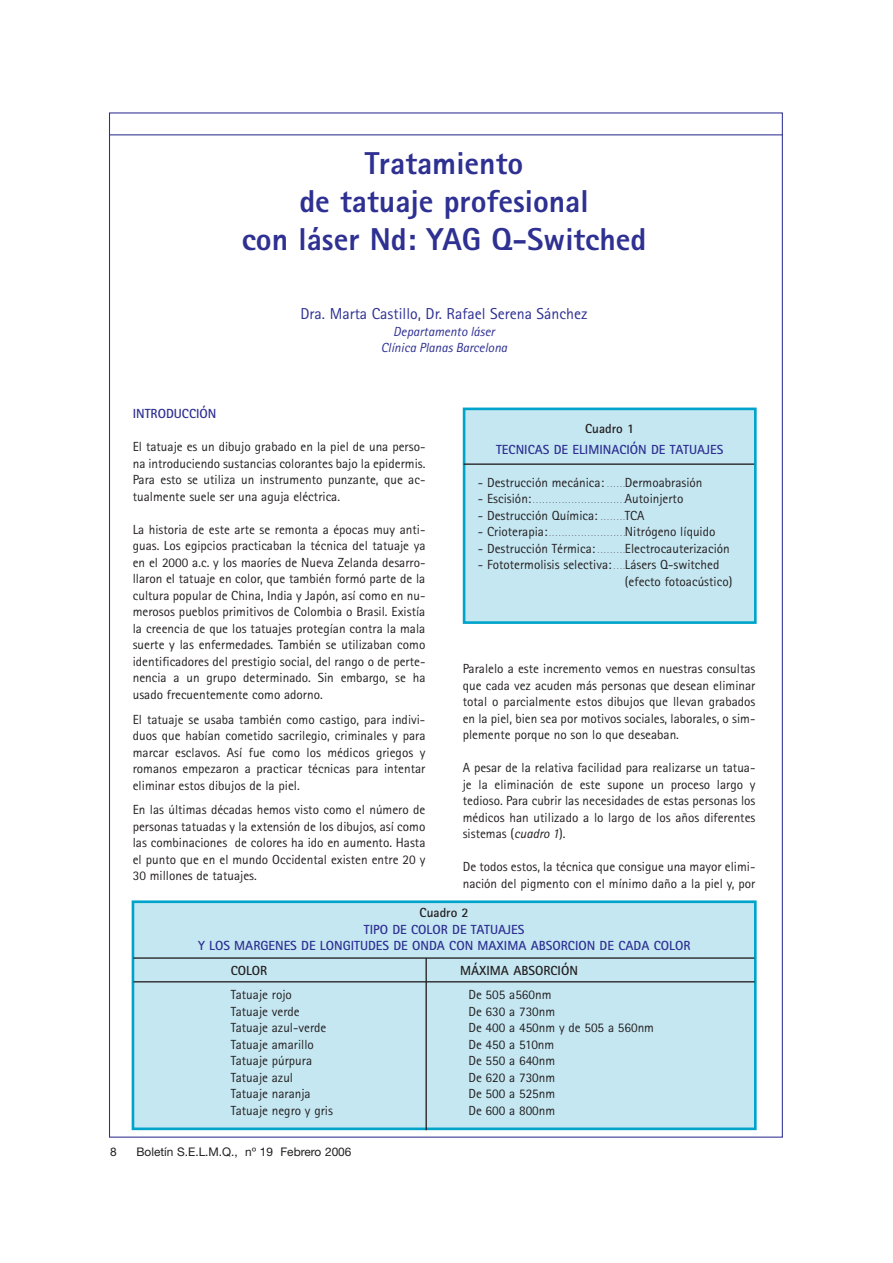
<style>
.page{position:relative;width:893px;height:1263px;background:#fff}
.page>*{position:absolute;margin:0;border:0;box-sizing:border-box;transform-origin:0 0}
.t1{font:800 31.65px/38px "Rotis Sans Serif";color:#2e3092;text-align:center}
.t2{font:15.9px "Rotis Sans Serif";color:#2e3092}
.t3{font:13.2px/16.5px "Rotis Sans Serif";color:#231f20;text-align:justify}
.t4{font:700 13.2px/16.5px "Rotis Sans Serif";color:#2e3092;text-align:center}
.t5{font:italic 13.2px/15.9px "Rotis Sans Serif";color:#2e3092;text-align:center}
.t6{font:700 13.2px "Rotis Sans Serif";color:#231f20}
.t7{font:11.85px "Helvetica Neue";color:#231f20}
.t8{font:6.6px "Rotis Sans Serif";color:#231f20}
.s1{font-size:6.6px}
.s2{font-size:13.2px}
.s3{font-style:italic}
</style>
<div class="page">
<hr style="left:109px;top:134px;width:673px;height:1px;background:#2e3092">
<div style="left:464px;top:409px;width:291px;height:214px;background:#c5e7f2"></div>
<div style="left:463px;top:408px;width:293px;height:216px;border:3px solid #00a4ca"></div>
<hr style="left:463px;top:463px;width:291px;height:2px;background:#231f20">
<div style="left:133px;top:902px;width:622px;height:227px;background:#c5e7f2"></div>
<div style="left:132px;top:900px;width:624px;height:230px;border:3px solid #00a4ca"></div>
<hr style="left:133px;top:957px;width:621px;height:2px;background:#231f20">
<hr style="left:134px;top:981px;width:620px;height:1px;background:#231f20">
<hr style="left:425px;top:958px;width:2px;height:172px;background:#231f20">
<h1 class="t1" style="left:242px;top:148px;width:406px">Tratamiento<br>de tatuaje profesional<br>con láser Nd: YAG Q-Switched</h1>
<p class="t2" style="left:300px;top:308px;width:288px">Dra. Marta Castillo, Dr. Rafael Serena Sánchez</p>
<p class="t5" style="left:381px;top:325px;width:128px">Departamento láser<br>Clínica Planas Barcelona</p>
<p class="t4" style="left:133px;top:407px;width:85px">INTRODUCCIÓN</p>
<p class="t3" style="left:133px;top:440px;width:294px">El tatuaje es un dibujo grabado en la piel de una perso&shy;na introduciendo sustancias colorantes bajo la epidermis.<br>Para esto se utiliza un instrumento punzante, que ac&shy;tualmente suele ser una aguja eléctrica.</p>
<p class="t3" style="left:133px;top:523px;width:294px">La historia de este arte se remonta a épocas muy anti&shy;guas. Los egipcios practicaban la técnica del tatuaje ya en el 2000 a.c. y los maoríes de Nueva Zelanda desarro&shy;llaron el tatuaje en color, que también formó parte de la cultura popular de China, India y Japón, así como en nu&shy;merosos pueblos primitivos de Colombia o Brasil. Existía la creencia de que los tatuajes protegían contra la mala suerte y las enfermedades. También se utilizaban como identificadores del prestigio social, del rango o de perte&shy;nencia a un grupo determinado. Sin embargo, se ha usado frecuentemente como adorno.</p>
<p class="t3" style="left:133px;top:713px;width:294px">El tatuaje se usaba también como castigo, para indivi&shy;duos que habían cometido sacrilegio, criminales y para marcar esclavos. Así fue como los médicos griegos y romanos empezaron a practicar técnicas para intentar eliminar estos dibujos de la piel.</p>
<p class="t3" style="left:133px;top:803px;width:294px">En las últimas décadas hemos visto como el número de personas tatuadas y la extensión de los dibujos, así como las combinaciones de colores ha ido en aumento. Hasta el punto que en el mundo Occidental existen entre 20 y 30 millones de tatuajes.</p>
<p class="t6" style="left:585px;top:424px;width:51px">Cuadro 1</p>
<p class="t4" style="left:496px;top:443px;width:229px">TECNICAS DE ELIMINACIÓN DE TATUAJES</p>
<p class="t3" style="left:478px;top:476px;width:226px">- Destrucción mecánica: <span class="s1">. . . . . .</span>Dermoabrasión</p>
<p class="t8" style="left:478px;top:499px;width:207px"><span class="s2">- Escisión:</span> . . . . . . . . . . . . . . . . . . . . . . . . . . . . .<span class="s2">Autoinjerto</span></p>
<p class="t3" style="left:478px;top:509px;width:168px">- Destrucción Química: <span class="s1">. . . . . . . .</span>TCA</p>
<p class="t3" style="left:478px;top:525px;width:239px">- Crioterapia: <span class="s1">. . . . . . . . . . . . . . . . . . . . . . . .</span>Nitrógeno líquido</p>
<p class="t3" style="left:478px;top:542px;width:253px">- Destrucción Térmica: <span class="s1">. . . . . . . . .</span>Electrocauterización</p>
<p class="t3" style="left:625px;top:558px;width:109px;text-indent:-147px">- Fototermolisis selectiva: <span class="s1">. . . .</span>Lásers Q-switched (efecto fotoacústico)</p>
<p class="t3" style="left:463px;top:662px;width:294px">Paralelo a este incremento vemos en nuestras consultas que cada vez acuden más personas que desean eliminar total o parcialmente estos dibujos que llevan grabados en la piel, bien sea por motivos sociales, laborales, o sim&shy;plemente porque no son lo que deseaban.</p>
<p class="t3" style="left:463px;top:761px;width:294px">A pesar de la relativa facilidad para realizarse un tatua&shy;je la eliminación de este supone un proceso largo y tedioso. Para cubrir las necesidades de estas personas los médicos han utilizado a lo largo de los años diferentes sistemas (<span class="s3">cuadro 1</span>).</p>
<p class="t3" style="left:463px;top:860px;width:294px">De todos estos, la técnica que consigue una mayor elimi&shy;nación del pigmento con el mínimo daño a la piel y, por</p>
<p class="t6" style="left:419px;top:909px;width:51px">Cuadro 2</p>
<p class="t4" style="left:198px;top:923px;width:494px">TIPO DE COLOR DE TATUAJES<br>Y LOS MARGENES DE LONGITUDES DE ONDA CON MAXIMA ABSORCION DE CADA COLOR</p>
<p class="t6" style="left:231px;top:966px;width:38px">COLOR</p>
<p class="t6" style="left:460px;top:966px;width:119px">MÁXIMA ABSORCIÓN</p>
<p class="t3" style="left:231px;top:988px;width:63px">Tatuaje rojo</p>
<p class="t3" style="left:468px;top:988px;width:85px">De 505 a560nm</p>
<p class="t3" style="left:231px;top:1005px;width:70px">Tatuaje verde</p>
<p class="t3" style="left:468px;top:1005px;width:88px">De 630 a 730nm</p>
<p class="t3" style="left:231px;top:1021px;width:97px">Tatuaje azul-verde</p>
<p class="t3" style="left:468px;top:1021px;width:187px">De 400 a 450nm y de 505 a 560nm</p>
<p class="t3" style="left:231px;top:1038px;width:85px">Tatuaje amarillo</p>
<p class="t3" style="left:468px;top:1038px;width:87px">De 450 a 510nm</p>
<p class="t3" style="left:231px;top:1054px;width:83px">Tatuaje púrpura</p>
<p class="t3" style="left:468px;top:1054px;width:88px">De 550 a 640nm</p>
<p class="t3" style="left:231px;top:1071px;width:64px">Tatuaje azul</p>
<p class="t3" style="left:468px;top:1071px;width:88px">De 620 a 730nm</p>
<p class="t3" style="left:231px;top:1087px;width:82px">Tatuaje naranja</p>
<p class="t3" style="left:468px;top:1087px;width:88px">De 500 a 525nm</p>
<p class="t3" style="left:231px;top:1104px;width:104px">Tatuaje negro y gris</p>
<p class="t3" style="left:468px;top:1104px;width:88px">De 600 a 800nm</p>
<p class="t7" style="left:110px;top:1148px;width:8px">8</p>
<p class="t7" style="left:136px;top:1148px;width:216px">Boletín S.E.L.M.Q., nº 19 Febrero 2006</p>
</div>
